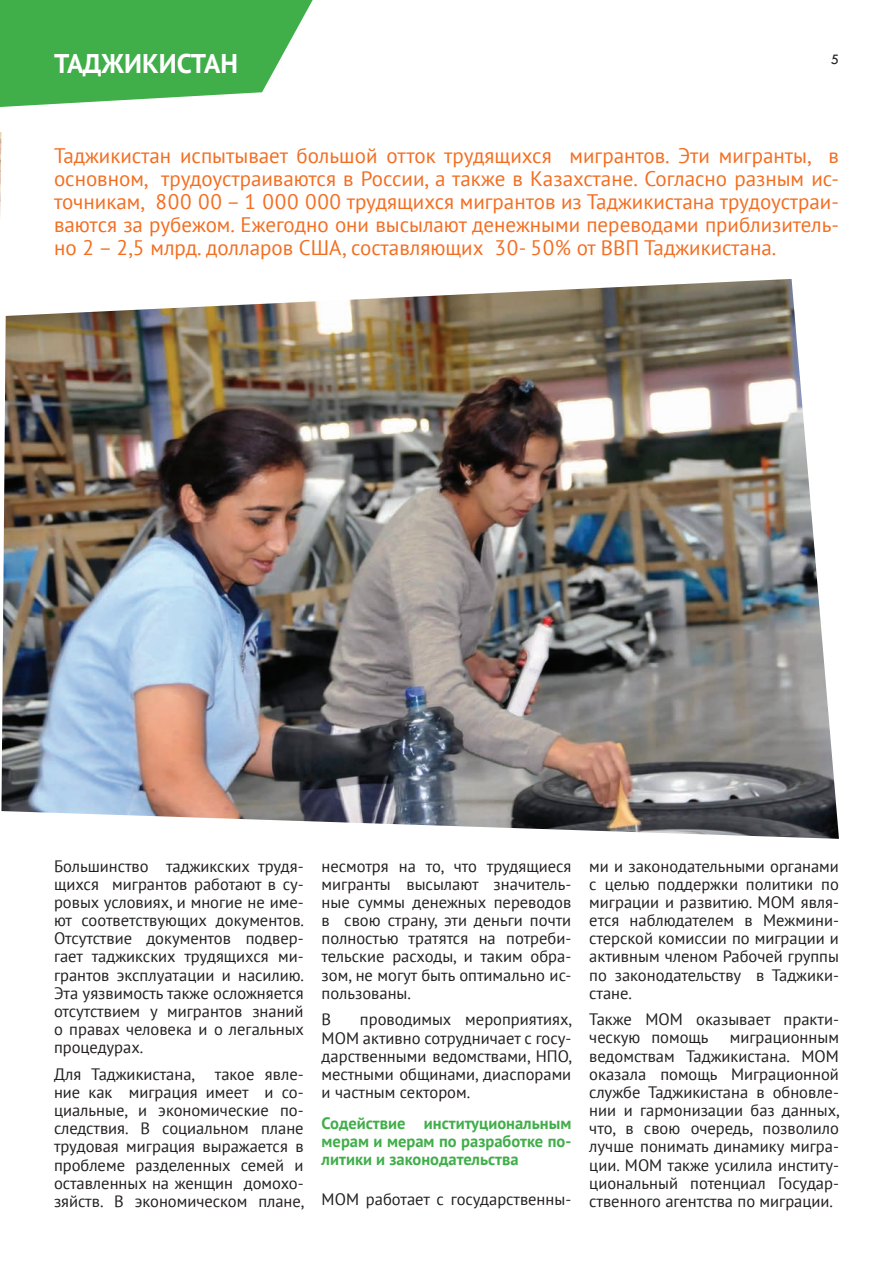
<style>
.page{position:relative;width:893px;height:1263px;background:#fff}
.page>*{position:absolute;margin:0;border:0;box-sizing:border-box;transform-origin:0 0}
.Обычный{font:700 27px "PT Sans";color:#fff}
.Обычный-2{font:21px/23.1px "PT Sans";color:#f36e21;text-align:justify}
.Обычный-3{font:16.5px/18.1px "PT Sans";color:#231f20;text-align:justify}
.List_Paragraph{font:16.5px/18.1px "PT Sans";color:#231f20;text-align:justify}
.List_Paragraph-2{font:700 16.5px/18.1px "PT Sans";color:#40ae49;text-align:justify}
.t1{font:15px "Tw Cen";color:#231f20}
</style>
<div class="page">
<img style="left:0;top:132px;width:1px;height:85px">
<svg style="left:0;top:0;width:313px;height:107px;background:#5cba64"></svg>
<img style="left:1px;top:279px;width:838px;height:560px">
<p class="Обычный" style="left:54px;top:45px;width:185px">ТАДЖИКИСТАН</p>
<p class="t1" style="left:831px;top:51px;width:10px">5</p>
<p class="Обычный-2" style="left:54px;top:143px;width:786px">Таджикистан испытывает большой отток трудящихся мигрантов. Эти мигранты, в основном, трудоустраиваются в России, а также в Казахстане. Согласно разным ис&shy;точникам, 800 00 – 1 000 000 трудящихся мигрантов из Таджикистана трудоустраи&shy;ваются за рубежом. Ежегодно они высылают денежными переводами приблизитель&shy;но 2 – 2,5 млрд. долларов США, составляющих 30- 50% от ВВП Таджикистана.</p>
<p class="Обычный-3" style="left:54px;top:856px;width:252px">Большинство таджикских трудя&shy;щихся мигрантов работают в су&shy;ровых условиях, и многие не име&shy;ют соответствующих документов.<br>Отсутствие документов подвер&shy;гает таджикских трудящихся ми&shy;грантов эксплуатации и насилию.<br>Эта уязвимость также осложняется отсутствием у мигрантов знаний о правах человека и о легальных процедурах.</p>
<p class="Обычный-3" style="left:54px;top:1064px;width:252px">Для Таджикистана, такое явле&shy;ние как миграция имеет и со&shy;циальные, и экономические по&shy;следствия. В социальном плане трудовая миграция выражается в проблеме разделенных семей и оставленных на женщин домохо&shy;зяйств. В экономическом плане,</p>
<p class="Обычный-3" style="left:322px;top:856px;width:251px">несмотря на то, что трудящиеся мигранты высылают значитель&shy;ные суммы денежных переводов в свою страну, эти деньги почти полностью тратятся на потреби&shy;тельские расходы, и таким обра&shy;зом, не могут быть оптимально ис&shy;пользованы.</p>
<p class="Обычный-3" style="left:322px;top:1010px;width:11px">В</p>
<p class="Обычный-3" style="left:322px;top:1010px;width:252px;text-indent:38px">проводимых мероприятиях, МОМ активно сотрудничает с госу&shy;дарственными ведомствами, НПО, местными общинами, диаспорами и частным сектором.</p>
<p class="List_Paragraph-2" style="left:322px;top:1114px;width:251px">Содействие институциональным мерам и мерам по разработке по&shy;литики и законодательства</p>
<p class="List_Paragraph" style="left:322px;top:1189px;width:251px">МОМ работает с государственны-</p>
<p class="List_Paragraph" style="left:589px;top:856px;width:251px">ми и законодательными органами с целью поддержки политики по миграции и развитию. МОМ явля&shy;ется наблюдателем в Межмини&shy;стерской комиссии по миграции и активным членом Рабочей группы по законодательству в Таджики&shy;стане.</p>
<p class="List_Paragraph" style="left:589px;top:1010px;width:251px">Также МОМ оказывает практи&shy;ческую помощь</p>
<p class="List_Paragraph" style="left:589px;top:1028px;width:252px;text-indent:141px">миграционным ведомствам Таджикистана. МОМ оказала помощь Миграционной службе Таджикистана в обновле&shy;нии и гармонизации баз данных, что, в свою очередь, позволило лучше понимать динамику мигра&shy;ции. МОМ также усилила институ&shy;циональный потенциал Государ&shy;ственного агентства по миграции.</p>
</div>
